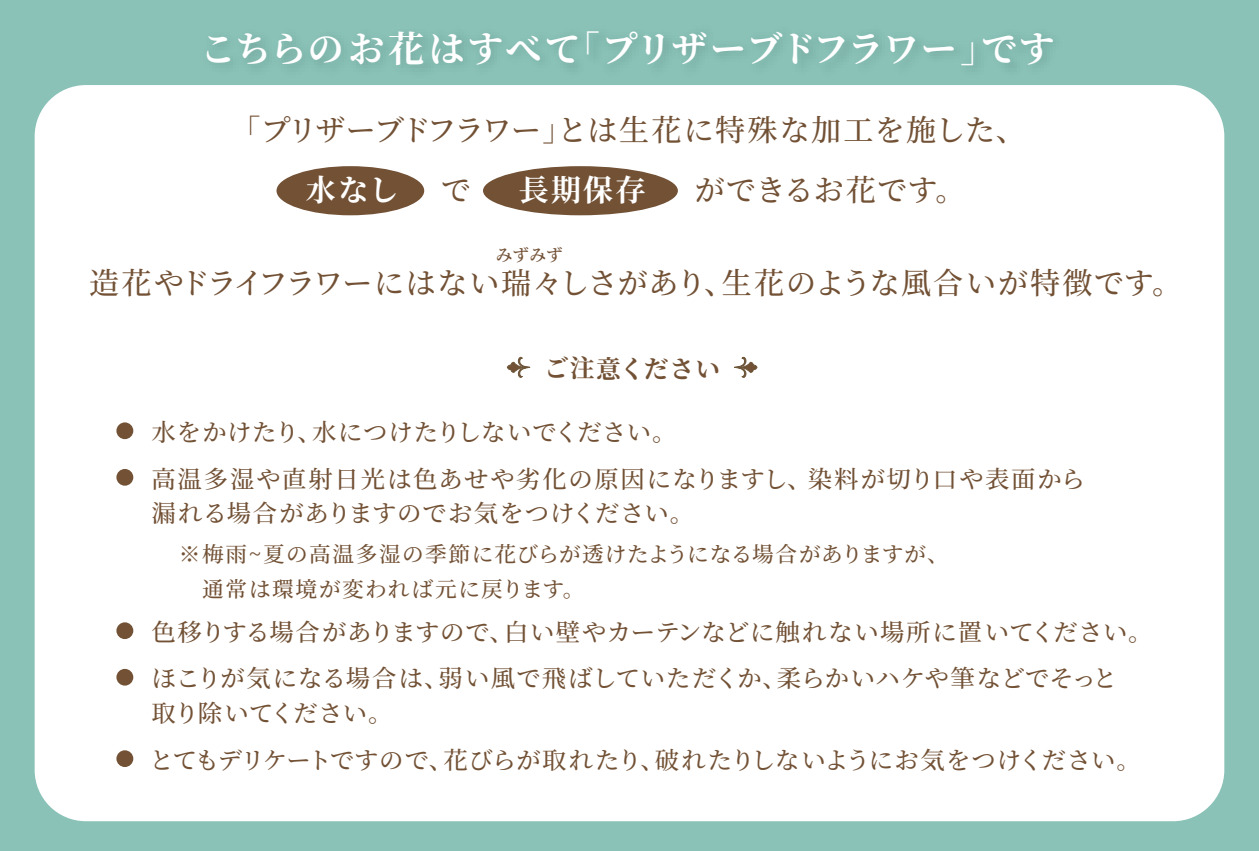
<style>
.page{position:relative;width:1259px;height:851px;background:#fff}
.page>*{position:absolute;margin:0;border:0;box-sizing:border-box;transform-origin:0 0}
.t1{font:700 36px "Source Han Serif";letter-spacing:.04em;color:#fff}
.t2{font:500 30px "Source Han Serif";letter-spacing:.045em;color:#725135}
.t3{font:500 30px "Source Han Serif";letter-spacing:.02em;color:#725135}
.t4{font:500 30px "Source Han Serif";color:#725135}
.t5{font:700 30px "Source Han Serif";letter-spacing:.075em;color:#fff}
.t6{font:700 24.6px "Source Han Serif";letter-spacing:.03em;color:#725135}
.t7{font:500 24px/46.5px "Source Han Serif";letter-spacing:.02em;color:#725135}
.t8{font:500 24px/34.8px "Source Han Serif";letter-spacing:.055em;color:#725135}
.t9{font:500 24px/46.5px "Source Han Serif";letter-spacing:-.01em;color:#725135}
.t10{font:500 21.3px/34.8px "Source Han Serif";letter-spacing:.06em;color:#725135}
.t11{font:600 16.8px "Source Han Serif";color:#725135}
</style>
<div class="page">
<div style="left:0;top:0;width:1259px;height:850px;background:#8ac2b8"></div>
<div style="left:35px;top:85px;width:1189px;height:736px;background:#fff;border-radius:51px"></div>
<div style="left:276px;top:166px;width:148px;height:49px;background:#725135;border-radius:50%"></div>
<div style="left:483px;top:166px;width:195px;height:49px;background:#725135;border-radius:50%"></div>
<svg style="left:734px;top:356px;width:23px;height:22px"></svg>
<svg style="left:507px;top:356px;width:23px;height:22px"></svg>
<div style="left:116px;top:422px;width:17px;height:17px;background:#725135;border-radius:50%"></div>
<div style="left:116px;top:622px;width:17px;height:17px;background:#725135;border-radius:50%"></div>
<div style="left:116px;top:668px;width:17px;height:17px;background:#725135;border-radius:50%"></div>
<div style="left:116px;top:750px;width:17px;height:16px;background:#725135;border-radius:50%"></div>
<div style="left:116px;top:469px;width:17px;height:16px;background:#725135;border-radius:50%"></div>
<h1 class="t1" style="left:200px;top:28px;width:856px">こちらのお花はすべて「プリザーブドフラワー」です</h1>
<p class="t3" style="left:230px;top:113px;width:797px">「プリザーブドフラワー」とは生花に特殊な加工を施した、</p>
<p class="t5" style="left:306px;top:173px;width:94px">水なし</p>
<p class="t3" style="left:441px;top:173px;width:32px">で</p>
<p class="t5" style="left:519px;top:173px;width:128px">長期保存</p>
<p class="t4" style="left:695px;top:173px;width:272px">ができるお花です。</p>
<p class="t11" style="left:496px;top:245px;width:68px">みずみず</p>
<p class="t2" style="left:89px;top:266px;width:1094px">造花やドライフラワーにはない瑞々しさがあり、生花のような風合いが特徴です。</p>
<p class="t6" style="left:544px;top:354px;width:178px">ご注意ください</p>
<p class="t7" style="left:151px;top:409px;width:526px">水をかけたり、水につけたりしないでください。</p>
<p class="t8" style="left:151px;top:462px;width:935px">高温多湿や直射日光は色あせや劣化の原因になりますし、染料が切り口や表面から漏れる場合がありますのでお気をつけください。</p>
<p class="t10" style="left:179px;top:537px;width:771px">※梅雨~夏の高温多湿の季節に花びらが透けたようになる場合がありますが、　通常は環境が変われば元に戻ります。</p>
<p class="t7" style="left:151px;top:609px;width:1003px">色移りする場合がありますので、白い壁やカーテンなどに触れない場所に置いてください。ほこりが気になる場合は、弱い風で飛ばしていただくか、柔らかいハケや筆などでそっと</p>
<p class="t9" style="left:149px;top:690px;width:993px">取り除いてください。<br>とてもデリケートですので、花びらが取れたり、破れたりしないようにお気をつけください。</p>
</div>
